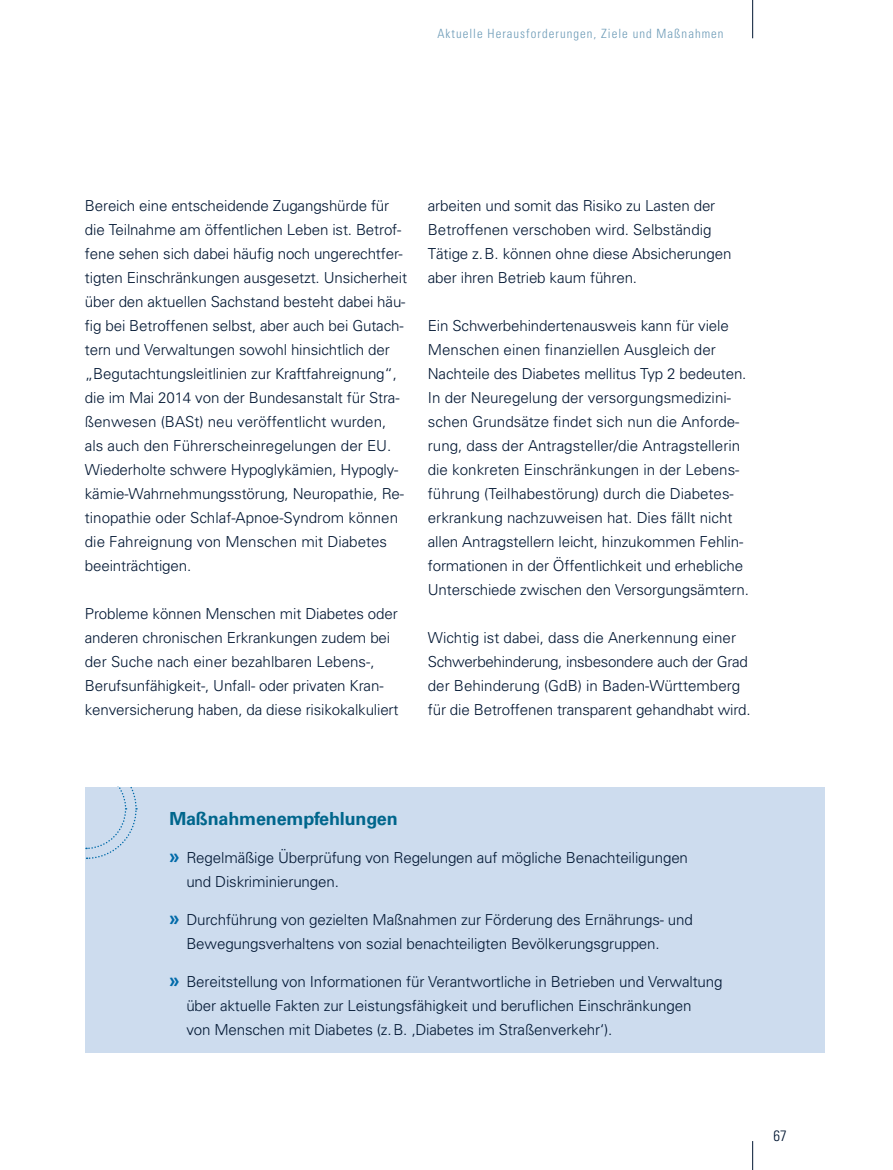
<style>
.page{position:relative;width:893px;height:1170px;background:#fff}
.page>*{position:absolute;margin:0;border:0;box-sizing:border-box;transform-origin:0 0}
.t1{font:700 18px "Univers CE";letter-spacing:-.01em;color:#00668c}
.t2{font:300 15.15px/24px "Univers";letter-spacing:-.01em;color:#001632}
.t3{font:300 condensed 15px "Univers";color:#001632}
.t4{font:300 condensed 12.75px "Univers";letter-spacing:.08em;color:#6d9bb7}
.s1{font-family:"Vista Sans";font-weight:700;font-size:19.5px;color:#006aa9}
</style>
<div class="page">
<div style="left:85px;top:787px;width:739px;height:265px;background:#cddcee"></div>
<svg style="left:85px;top:787px;width:53px;height:72px"></svg>
<svg style="left:752px;top:1141px;width:1px;height:28px"></svg>
<hr style="left:752px;top:0;width:1px;height:38px;background:#001632">
<p class="t4" style="left:437px;top:25px;width:288px">Aktuelle Herausforderungen, Ziele und Maßnahmen</p>
<p class="t2" style="left:85px;top:193px;width:324px">Bereich eine entscheidende Zugangshürde für die Teilnahme am öffentlichen Leben ist. Betrof&shy;fene sehen sich dabei häufig noch ungerechtfer&shy;tigten Einschränkungen ausgesetzt. Unsicherheit über den aktuellen Sachstand besteht dabei häu&shy;fig bei Betroffenen selbst, aber auch bei Gutach&shy;tern und Verwaltungen sowohl hinsichtlich der „Begutachtungsleitlinien zur Kraftfahreignung“, die im Mai 2014 von der Bundesanstalt für Stra&shy;ßenwesen (BASt) neu veröffentlicht wurden, als auch den Führerscheinregelungen der EU.<br>Wiederholte schwere Hypoglykämien, Hypogly&shy;kämie-Wahrnehmungsstörung, Neuropathie, Re&shy;tinopathie oder Schlaf-Apnoe-Syndrom können die Fahreignung von Menschen mit Diabetes beeinträchtigen.</p>
<p class="t2" style="left:85px;top:601px;width:315px">Probleme können Menschen mit Diabetes oder anderen chronischen Erkrankungen zudem bei der Suche nach einer bezahlbaren Lebens-, Berufsunfähigkeit-, Unfall- oder privaten Kran&shy;kenversicherung haben, da diese risikokalkuliert</p>
<p class="t2" style="left:428px;top:193px;width:305px">arbeiten und somit das Risiko zu Lasten der Betroffenen verschoben wird. Selbständig Tätige z.B. können ohne diese Absicherungen aber ihren Betrieb kaum führen.</p>
<p class="t2" style="left:428px;top:313px;width:322px">Ein Schwerbehindertenausweis kann für viele Menschen einen finanziellen Ausgleich der Nachteile des Diabetes mellitus Typ 2 bedeuten.<br>In der Neuregelung der versorgungsmedizini&shy;schen Grundsätze findet sich nun die Anforde&shy;rung, dass der Antragsteller/die Antragstellerin die konkreten Einschränkungen in der Lebens&shy;führung (Teilhabestörung) durch die Diabetes&shy;erkrankung nachzuweisen hat. Dies fällt nicht allen Antragstellern leicht, hinzukommen Fehlin&shy;formationen in der Öffentlichkeit und erhebliche Unterschiede zwischen den Versorgungsämtern.</p>
<p class="t2" style="left:428px;top:625px;width:324px">Wichtig ist dabei, dass die Anerkennung einer Schwerbehinderung, insbesondere auch der Grad der Behinderung (GdB) in Baden-Württemberg für die Betroffenen transparent gehandhabt wird.</p>
<p class="t1" style="left:169px;top:807px;width:230px">Maßnahmenempfehlungen</p>
<p class="t2" style="left:186px;top:845px;width:503px;text-indent:-17px"><span class="s1">»</span> Regelmäßige Überprüfung von Regelungen auf mögliche Benachteiligungen und Diskriminierungen.</p>
<p class="t2" style="left:186px;top:907px;width:508px;text-indent:-17px"><span class="s1">»</span> Durchführung von gezielten Maßnahmen zur Förderung des Ernährungs- und<br>Bewegungsverhaltens von sozial benachteiligten Bevölkerungsgruppen.</p>
<p class="t2" style="left:186px;top:969px;width:538px;text-indent:-17px"><span class="s1">»</span> Bereitstellung von Informationen für Verantwortliche in Betrieben und Verwaltung über aktuelle Fakten zur Leistungsfähigkeit und beruflichen Einschränkungen<br>von Menschen mit Diabetes (z.B. ‚Diabetes im Straßenverkehr‘).</p>
<p class="t3" style="left:773px;top:1126px;width:15px">67</p>
</div>
